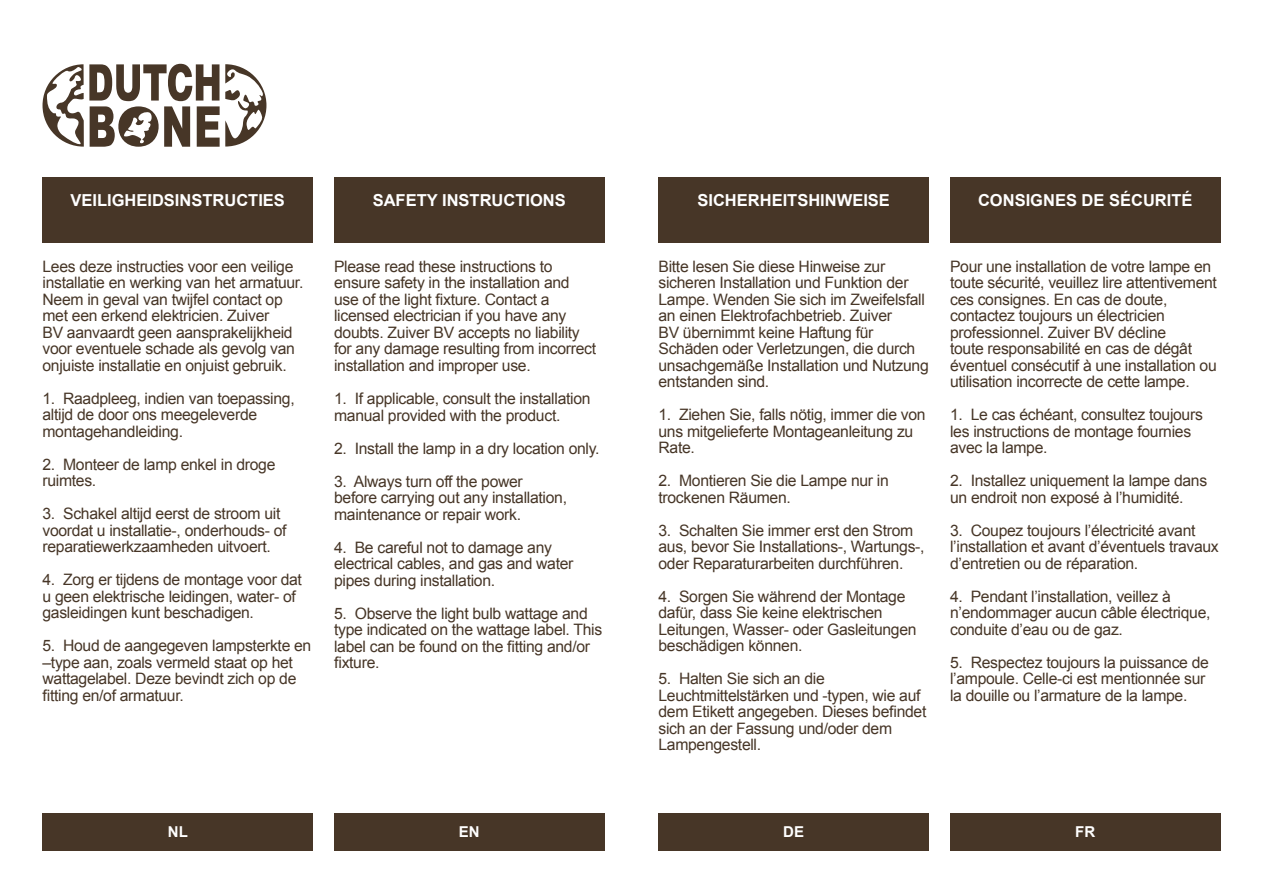
<style>
.page{position:relative;width:1263px;height:893px;background:#fff}
.page>*{position:absolute;margin:0;border:0;box-sizing:border-box;transform-origin:0 0}
.t1{font:700 16.5px "Arial";color:#fff}
.t2{font:15.75px/16.5px "Arial";letter-spacing:-.02em;color:#473627}
.t3{font:700 15px "Arial";color:#fff}
</style>
<div class="page">
<div style="left:658px;top:813px;width:271px;height:37px;background:#473627"></div>
<div style="left:950px;top:813px;width:270px;height:37px;background:#473627"></div>
<div style="left:658px;top:177px;width:271px;height:66px;background:#473627"></div>
<div style="left:950px;top:177px;width:270px;height:66px;background:#473627"></div>
<div style="left:334px;top:177px;width:270px;height:66px;background:#473627"></div>
<div style="left:334px;top:813px;width:270px;height:37px;background:#473627"></div>
<div style="left:43px;top:177px;width:270px;height:66px;background:#473627"></div>
<div style="left:43px;top:813px;width:270px;height:37px;background:#473627"></div>
<svg style="left:43px;top:64px;width:223px;height:83px"></svg>
<p class="t1" style="left:70px;top:190px;width:216px">VEILIGHEIDSINSTRUCTIES</p>
<p class="t2" style="left:43px;top:258px;width:262px">Lees deze instructies voor een veilige installatie en werking van het armatuur.<br>Neem in geval van twijfel contact op met een erkend elektricien. Zuiver<br>BV aanvaardt geen aansprakelijkheid voor eventuele schade als gevolg van onjuiste installatie en onjuist gebruik.</p>
<p class="t2" style="left:43px;top:390px;width:254px">1. Raadpleeg, indien van toepassing, altijd de door ons meegeleverde montagehandleiding.</p>
<p class="t2" style="left:43px;top:456px;width:234px">2. Monteer de lamp enkel in droge ruimtes.</p>
<p class="t2" style="left:43px;top:506px;width:245px">3. Schakel altijd eerst de stroom uit voordat u installatie-, onderhouds- of reparatiewerkzaamheden uitvoert.</p>
<p class="t2" style="left:43px;top:572px;width:261px">4. Zorg er tijdens de montage voor dat u geen elektrische leidingen, water- of gasleidingen kunt beschadigen.</p>
<p class="t2" style="left:43px;top:638px;width:270px">5. Houd de aangegeven lampsterkte en –type aan, zoals vermeld staat op het wattagelabel. Deze bevindt zich op de fitting en/of armatuur.</p>
<p class="t1" style="left:373px;top:190px;width:195px">SAFETY INSTRUCTIONS</p>
<p class="t1" style="left:697px;top:190px;width:194px">SICHERHEITSHINWEISE</p>
<p class="t1" style="left:978px;top:190px;width:216px">CONSIGNES DE SÉCURITÉ</p>
<p class="t2" style="left:334px;top:258px;width:264px">Please read these instructions to ensure safety in the installation and use of the light fixture. Contact a licensed electrician if you have any doubts. Zuiver BV accepts no liability for any damage resulting from incorrect installation and improper use.</p>
<p class="t2" style="left:334px;top:390px;width:258px">1. If applicable, consult the installation manual provided with the product.</p>
<p class="t2" style="left:334px;top:440px;width:267px">2. Install the lamp in a dry location only.</p>
<p class="t2" style="left:334px;top:473px;width:234px">3. Always turn off the power before carrying out any installation, maintenance or repair work.</p>
<p class="t2" style="left:334px;top:539px;width:241px">4. Be careful not to damage any electrical cables, and gas and water pipes during installation.</p>
<p class="t2" style="left:334px;top:605px;width:270px">5. Observe the light bulb wattage and type indicated on the wattage label. This label can be found on the fitting and/or fixture.</p>
<p class="t2" style="left:658px;top:258px;width:272px">Bitte lesen Sie diese Hinweise zur sicheren Installation und Funktion der Lampe. Wenden Sie sich im Zweifelsfall an einen Elektrofachbetrieb. Zuiver<br>BV übernimmt keine Haftung für Schäden oder Verletzungen, die durch unsachgemäße Installation und Nutzung entstanden sind.</p>
<p class="t2" style="left:658px;top:407px;width:269px">1. Ziehen Sie, falls nötig, immer die von uns mitgelieferte Montageanleitung zu<br>Rate.</p>
<p class="t2" style="left:658px;top:473px;width:232px">2. Montieren Sie die Lampe nur in trockenen Räumen.</p>
<p class="t2" style="left:658px;top:522px;width:268px">3. Schalten Sie immer erst den Strom aus, bevor Sie Installations-, Wartungs-, oder Reparaturarbeiten durchführen.</p>
<p class="t2" style="left:658px;top:588px;width:260px">4. Sorgen Sie während der Montage dafür, dass Sie keine elektrischen<br>Leitungen, Wasser- oder Gasleitungen beschädigen können.</p>
<p class="t2" style="left:658px;top:671px;width:269px">5. Halten Sie sich an die<br>Leuchtmittelstärken und -typen, wie auf dem Etikett angegeben. Dieses befindet sich an der Fassung und/oder dem<br>Lampengestell.</p>
<p class="t2" style="left:950px;top:258px;width:268px">Pour une installation de votre lampe en toute sécurité, veuillez lire attentivement ces consignes. En cas de doute, contactez toujours un électricien professionnel. Zuiver BV décline<br>toute responsabilité en cas de dégât éventuel consécutif à une installation ou utilisation incorrecte de cette lampe.</p>
<p class="t2" style="left:950px;top:407px;width:254px">1. Le cas échéant, consultez toujours les instructions de montage fournies avec la lampe.</p>
<p class="t2" style="left:950px;top:473px;width:259px">2. Installez uniquement la lampe dans un endroit non exposé à l’humidité.</p>
<p class="t2" style="left:950px;top:522px;width:270px">3. Coupez toujours l’électricité avant l’installation et avant d’éventuels travaux d’entretien ou de réparation.</p>
<p class="t2" style="left:950px;top:588px;width:262px">4. Pendant l’installation, veillez à n’endommager aucun câble électrique, conduite d’eau ou de gaz.</p>
<p class="t2" style="left:950px;top:654px;width:260px">5. Respectez toujours la puissance de l’ampoule. Celle-ci est mentionnée sur la douille ou l’armature de la lampe.</p>
<p class="t3" style="left:168px;top:822px;width:21px">NL</p>
<p class="t3" style="left:459px;top:822px;width:22px">EN</p>
<p class="t3" style="left:783px;top:822px;width:22px">DE</p>
<p class="t3" style="left:1075px;top:822px;width:21px">FR</p>
</div>
